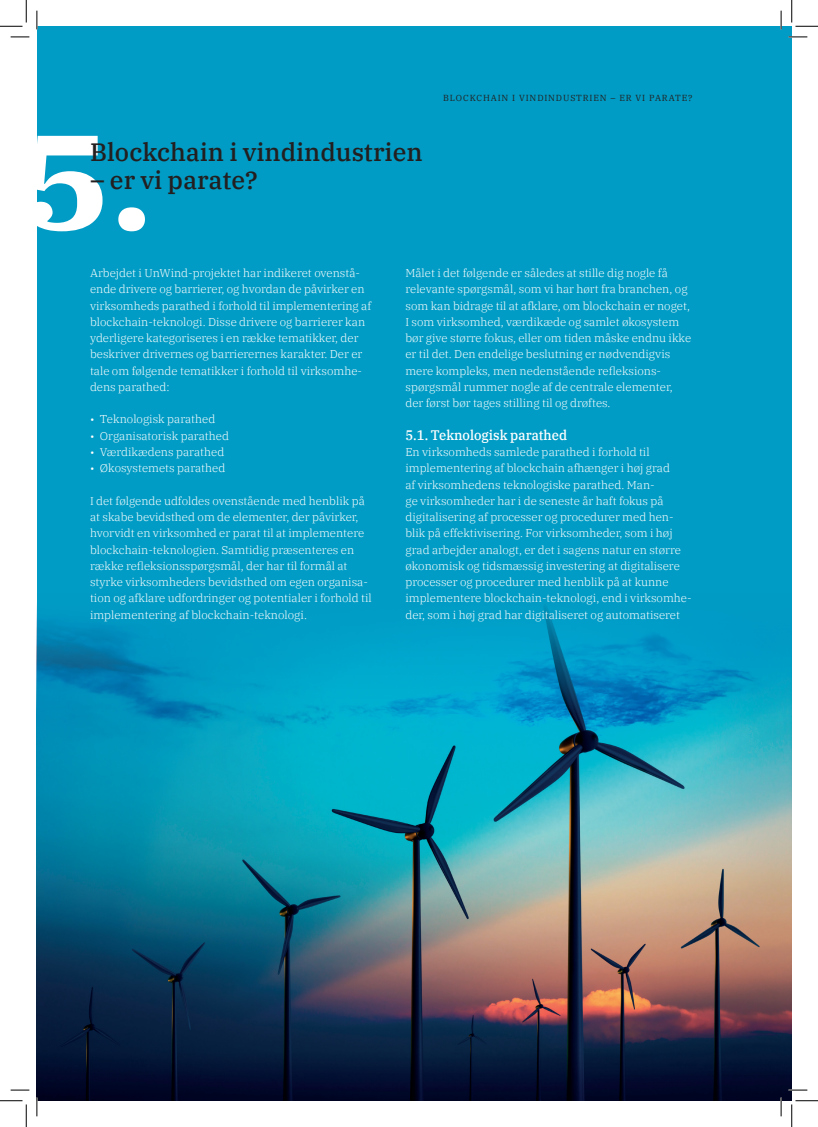
<style>
.page{position:relative;width:818px;height:1127px;background:#fff}
.page>*{position:absolute;margin:0;border:0;box-sizing:border-box;transform-origin:0 0}
.t1{font:700 134.38px "IBM Plex Serif";color:#fff;scale:1.1 1}
.Rubrik{font:500 25px "IBM Plex Serif";color:#231f20}
.Mellemrubrik{font:500 13.75px "IBM Plex Serif";color:#fff;scale:.95 1}
.Brødtxt{font:300 11.25px/16.2px "IBM Plex Serif";color:#fff}
.t2{font:8.75px "IBM Plex Serif";letter-spacing:.1em;color:#231f20}
</style>
<div class="page">
<div style="left:37px;top:26px;width:755px;height:1074px;background:#009cc5"></div>
<img style="left:37px;top:607px;width:755px;height:493px">
<svg style="left:11px;top:36px;width:18px;height:2px"></svg>
<svg style="left:788px;top:36px;width:19px;height:2px"></svg>
<svg style="left:11px;top:1089px;width:18px;height:1px"></svg>
<svg style="left:788px;top:1088px;width:19px;height:2px"></svg>
<svg style="left:36px;top:11px;width:2px;height:18px"></svg>
<svg style="left:36px;top:1097px;width:2px;height:18px"></svg>
<svg style="left:780px;top:11px;width:2px;height:18px"></svg>
<svg style="left:780px;top:1097px;width:2px;height:18px"></svg>
<svg style="left:0;top:0;width:27px;height:27px"></svg>
<svg style="left:0;top:1100px;width:27px;height:26px"></svg>
<svg style="left:791px;top:0;width:27px;height:27px"></svg>
<svg style="left:791px;top:1100px;width:27px;height:26px"></svg>
<p class="t2" style="left:443px;top:91px;width:251px">BLOCKCHAIN I VINDINDUSTRIEN – ER VI PARATE?</p>
<h1 class="t1" style="left:22px;top:75px;width:120px">5.</h1>
<p class="Brødtxt" style="left:90px;top:264px;width:283px">Arbejdet i UnWind-projektet har indikeret ovenstå&shy;ende drivere og barrierer, og hvordan de påvirker en virksomheds parathed i forhold til implementering af blockchain-teknologi. Disse drivere og barrierer kan yderligere kategoriseres i en række tematikker, der beskriver drivernes og barrierernes karakter. Der er tale om følgende tematikker i forhold til virksomhe&shy;dens parathed:</p>
<p class="Brødtxt" style="left:90px;top:410px;width:127px">• Teknologisk parathed</p>
<p class="Brødtxt" style="left:90px;top:426px;width:140px">• Organisatorisk parathed</p>
<p class="Brødtxt" style="left:90px;top:443px;width:136px">• Værdikædens parathed</p>
<p class="Brødtxt" style="left:90px;top:459px;width:137px">• Økosystemets parathed</p>
<p class="Brødtxt" style="left:90px;top:491px;width:283px">I det følgende udfoldes ovenstående med henblik på at skabe bevidsthed om de elementer, der påvirker, hvorvidt en virksomhed er parat til at implementere blockchain-teknologien. Samtidig præsenteres en række refleksionsspørgsmål, der har til formål at styrke virksomheders bevidsthed om egen organisa&shy;tion og afklare udfordringer og potentialer i forhold til implementering af blockchain-teknologi.</p>
<p class="Rubrik" style="left:90px;top:133px;width:334px">Blockchain i vindindustrien</p>
<p class="Rubrik" style="left:90px;top:160px;width:169px">– er vi parate?</p>
<p class="Brødtxt" style="left:405px;top:264px;width:287px">Målet i det følgende er således at stille dig nogle få relevante spørgsmål, som vi har hørt fra branchen, og som kan bidrage til at afklare, om blockchain er noget, I som virksomhed, værdikæde og samlet økosystem bør give større fokus, eller om tiden måske endnu ikke er til det. Den endelige beslutning er nødvendigvis mere kompleks, men nedenstående refleksions&shy;spørgsmål rummer nogle af de centrale elementer, der først bør tages stilling til og drøftes.</p>
<p class="Mellemrubrik" style="left:405px;top:424px;width:172px">5.1. Teknologisk parathed</p>
<p class="Brødtxt" style="left:405px;top:443px;width:288px">En virksomheds samlede parathed i forhold til implementering af blockchain afhænger i høj grad<br>af virksomhedens teknologiske parathed. Man-<br>ge virksomheder har i de seneste år haft fokus på digitalisering af processer og procedurer med hen&shy;blik på effektivisering. For virksomheder, som i høj grad arbejder analogt, er det i sagens natur en større økonomisk og tidsmæssig investering at digitalisere processer og procedurer med henblik på at kunne implementere blockchain-teknologi, end i virksomhe&shy;der, som i høj grad har digitaliseret og automatiseret</p>
</div>
